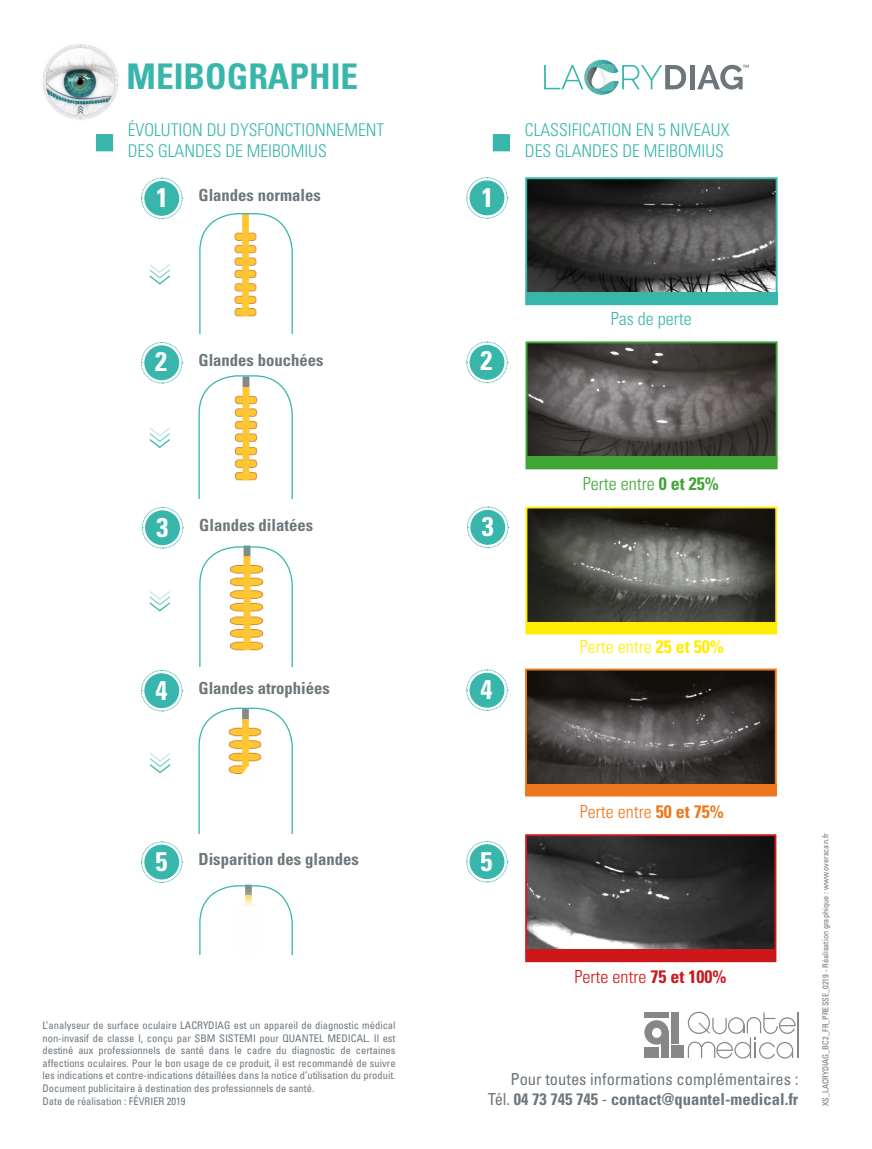
<style>
.page{position:relative;width:872px;height:1149px;background:#fff}
.page>*{position:absolute;margin:0;border:0;box-sizing:border-box;transform-origin:0 0}
.t1{font:700 condensed 35.4px "Univers LT Std";color:#38b6ab}
.t2{font:700 condensed 27px "Univers LT Std";color:#fff}
.t3{font:300 condensed 18px "Univers LT Std";color:#cd171a}
.t4{font:300 condensed 18px "Univers LT Std";color:#ee771b}
.t5{font:300 condensed 18px "Univers LT Std";color:#ffed00}
.t6{font:300 condensed 18px "Univers LT Std";color:#3fa535}
.t7{font:300 condensed 18px "Univers LT Std";color:#38b6ab}
.t8{font:300 condensed 17.55px/21px "Univers LT Std";color:#38b6ab}
.t9{font:700 condensed 16.65px "Univers LT Std";color:#6d767a}
.t10{font:condensed 16.5px/19.8px "Univers LT Std";color:#6d767d;text-align:right}
.t11{font:condensed 10.5px/12.6px "Univers LT Std";color:#6d767d}
.t12{font:condensed 8.25px "Univers LT Std";color:#6d767d}
.s1{font-size:27px;color:#fff}
.s2{font-weight:700}
</style>
<div class="page">
<img style="left:217px;top:213px;width:57px;height:104px">
<svg style="left:141px;top:177px;width:42px;height:42px"></svg>
<div style="left:145px;top:181px;width:33px;height:34px;background:#38b6ab;border-radius:50%"></div>
<div style="left:144px;top:181px;width:35px;height:35px;border:1px solid #38b6ab;border-radius:50%"></div>
<svg style="left:149px;top:264px;width:21px;height:21px"></svg>
<img style="left:217px;top:375px;width:57px;height:106px">
<svg style="left:141px;top:342px;width:42px;height:41px"></svg>
<div style="left:145px;top:346px;width:33px;height:33px;background:#38b6ab;border-radius:50%"></div>
<div style="left:144px;top:345px;width:35px;height:35px;border:1px solid #38b6ab;border-radius:50%"></div>
<svg style="left:149px;top:427px;width:21px;height:21px"></svg>
<img style="left:218px;top:545px;width:57px;height:106px">
<svg style="left:142px;top:507px;width:42px;height:41px"></svg>
<div style="left:146px;top:511px;width:33px;height:33px;background:#38b6ab;border-radius:50%"></div>
<div style="left:145px;top:510px;width:35px;height:35px;border:1px solid #38b6ab;border-radius:50%"></div>
<svg style="left:149px;top:591px;width:21px;height:21px"></svg>
<img style="left:216px;top:709px;width:58px;height:65px">
<svg style="left:141px;top:669px;width:42px;height:42px"></svg>
<div style="left:145px;top:673px;width:33px;height:34px;background:#38b6ab;border-radius:50%"></div>
<div style="left:144px;top:673px;width:35px;height:35px;border:1px solid #38b6ab;border-radius:50%"></div>
<svg style="left:150px;top:753px;width:21px;height:21px"></svg>
<div style="left:96px;top:134px;width:17px;height:17px;background:#38b6ab;border:1px solid #38b6ab"></div>
<svg style="left:141px;top:841px;width:42px;height:41px"></svg>
<div style="left:145px;top:845px;width:33px;height:33px;background:#38b6ab;border-radius:50%"></div>
<div style="left:144px;top:844px;width:35px;height:35px;border:1px solid #38b6ab;border-radius:50%"></div>
<svg style="left:199px;top:884px;width:94px;height:71px"></svg>
<div style="left:493px;top:134px;width:17px;height:17px;background:#38b6ab;border:1px solid #38b6ab"></div>
<svg style="left:466px;top:177px;width:42px;height:42px"></svg>
<div style="left:470px;top:181px;width:34px;height:34px;background:#38b6ab;border-radius:50%"></div>
<div style="left:469px;top:180px;width:35px;height:35px;border:1px solid #38b6ab;border-radius:50%"></div>
<svg style="left:466px;top:341px;width:42px;height:42px"></svg>
<div style="left:470px;top:345px;width:34px;height:34px;background:#38b6ab;border-radius:50%"></div>
<div style="left:469px;top:345px;width:35px;height:34px;border:1px solid #38b6ab;border-radius:50%"></div>
<svg style="left:467px;top:506px;width:42px;height:42px"></svg>
<div style="left:471px;top:510px;width:33px;height:34px;background:#38b6ab;border-radius:50%"></div>
<div style="left:470px;top:509px;width:35px;height:35px;border:1px solid #38b6ab;border-radius:50%"></div>
<svg style="left:466px;top:669px;width:42px;height:42px"></svg>
<div style="left:470px;top:673px;width:34px;height:33px;background:#38b6ab;border-radius:50%"></div>
<div style="left:469px;top:672px;width:35px;height:35px;border:1px solid #38b6ab;border-radius:50%"></div>
<svg style="left:466px;top:840px;width:42px;height:42px"></svg>
<div style="left:470px;top:844px;width:34px;height:34px;background:#38b6ab;border-radius:50%"></div>
<div style="left:469px;top:843px;width:35px;height:35px;border:1px solid #38b6ab;border-radius:50%"></div>
<img style="left:528px;top:837px;width:245px;height:112px">
<div style="left:525px;top:834px;width:251px;height:127px;border:2px solid #cd171a"></div>
<div style="left:526px;top:949px;width:250px;height:11px;background:#cd171a"></div>
<img style="left:528px;top:180px;width:246px;height:112px">
<div style="left:525px;top:177px;width:252px;height:128px;border:2px solid #38b6ab"></div>
<div style="left:526px;top:292px;width:251px;height:12px;background:#38b6ab"></div>
<img style="left:42px;top:44px;width:77px;height:76px">
<img style="left:528px;top:671px;width:245px;height:112px">
<div style="left:525px;top:668px;width:251px;height:128px;border:2px solid #ee771b"></div>
<div style="left:526px;top:783px;width:250px;height:12px;background:#ee771b"></div>
<img style="left:528px;top:509px;width:246px;height:112px">
<div style="left:525px;top:506px;width:252px;height:128px;border:2px solid #ffed00"></div>
<div style="left:526px;top:621px;width:250px;height:12px;background:#ffed00"></div>
<img style="left:528px;top:344px;width:246px;height:112px">
<div style="left:525px;top:341px;width:252px;height:128px;border:2px solid #3fa535"></div>
<div style="left:526px;top:456px;width:251px;height:12px;background:#3fa535"></div>
<div style="left:644px;top:1012px;width:24px;height:5px;background:#878787"></div>
<div style="left:644px;top:1046px;width:15px;height:11px;background:#878787"></div>
<div style="left:671px;top:1045px;width:13px;height:12px;background:#878787"></div>
<div style="left:671px;top:1012px;width:8px;height:31px;background:#878787"></div>
<div style="left:661px;top:1031px;width:7px;height:26px;background:#878787"></div>
<div style="left:644px;top:1019px;width:24px;height:25px;background:#878787;border-radius:50%"></div>
<div style="left:652px;top:1027px;width:9px;height:10px;background:#fff;border-radius:50%"></div>
<hr style="left:797px;top:1012px;width:1px;height:45px;background:#878787">
<svg style="left:688px;top:1011px;width:107px;height:47px"></svg>
<hr style="left:690px;top:65px;width:4px;height:24px;background:#6d767a">
<svg style="left:613px;top:64px;width:73px;height:27px"></svg>
<svg style="left:544px;top:65px;width:39px;height:24px"></svg>
<img style="left:584px;top:60px;width:29px;height:35px">
<svg style="left:591px;top:67px;width:12px;height:21px"></svg>
<svg style="left:697px;top:65px;width:52px;height:24px"></svg>
<h1 class="t1" style="left:127px;top:54px;width:233px">MEIBOGRAPHIE</h1>
<h3 class="t8" style="left:128px;top:119px;width:258px">ÉVOLUTION DU DYSFONCTIONNEMENT<br>DES GLANDES DE MEIBOMIUS</h3>
<h3 class="t8" style="left:525px;top:119px;width:206px">CLASSIFICATION EN 5 NIVEAUX<br>DES GLANDES DE MEIBOMIUS</h3>
<h3 class="t9" style="left:156px;top:185px;width:166px"><span class="s1">1</span> Glandes normales</h3>
<h2 class="t2" style="left:481px;top:180px;width:13px">1</h2>
<h3 class="t7" style="left:611px;top:308px;width:82px">Pas de perte</h3>
<h3 class="t9" style="left:155px;top:349px;width:170px"><span class="s1">2</span> Glandes bouchées</h3>
<h2 class="t2" style="left:480px;top:344px;width:13px">2</h2>
<h3 class="t6" style="left:583px;top:472px;width:137px">Perte entre <span class="s2">0 et 25%</span></h3>
<h3 class="t9" style="left:157px;top:514px;width:158px"><span class="s1">3</span> Glandes dilatées</h3>
<h2 class="t2" style="left:482px;top:510px;width:13px">3</h2>
<h3 class="t5" style="left:580px;top:636px;width:145px">Perte entre <span class="s2">25 et 50%</span></h3>
<h3 class="t9" style="left:155px;top:677px;width:176px"><span class="s1">4</span> Glandes atrophiées</h3>
<h2 class="t2" style="left:480px;top:672px;width:13px">4</h2>
<h3 class="t4" style="left:579px;top:800px;width:145px">Perte entre <span class="s2">50 et 75%</span></h3>
<h3 class="t9" style="left:155px;top:848px;width:205px"><span class="s1">5</span> Disparition des glandes</h3>
<p class="t11" style="left:43px;top:1018px;width:354px">L’analyseur de surface oculaire LACRYDIAG est un appareil de diagnostic médical non-invasif de classe I, conçu par SBM SISTEMI pour QUANTEL MEDICAL. Il est destiné aux professionnels de santé dans le cadre du diagnostic de certaines affections oculaires. Pour le bon usage de ce produit, il est recommandé de suivre les indications et contre-indications détaillées dans la notice d’utilisation du produit.<br>Document publicitaire à destination des professionnels de santé.<br>Date de réalisation : FÉVRIER 2019</p>
<h2 class="t2" style="left:480px;top:844px;width:13px">5</h2>
<h3 class="t3" style="left:574px;top:965px;width:153px">Perte entre <span class="s2">75 et 100%</span></h3>
<h3 class="t10" style="left:488px;top:1068px;width:312px">Pour toutes informations complémentaires :<br>Tél. <span class="s2">04 73 745 745</span> - <span class="s2">contact@quantel-medical.fr</span></h3>
<p class="t12" style="left:820px;top:1106px;width:274px;rotate:-90deg">XS_LACRYDIAG_BC2_FR_PRESSE_0219 - Réalisation graphique : www.overscan.fr</p>
</div>
